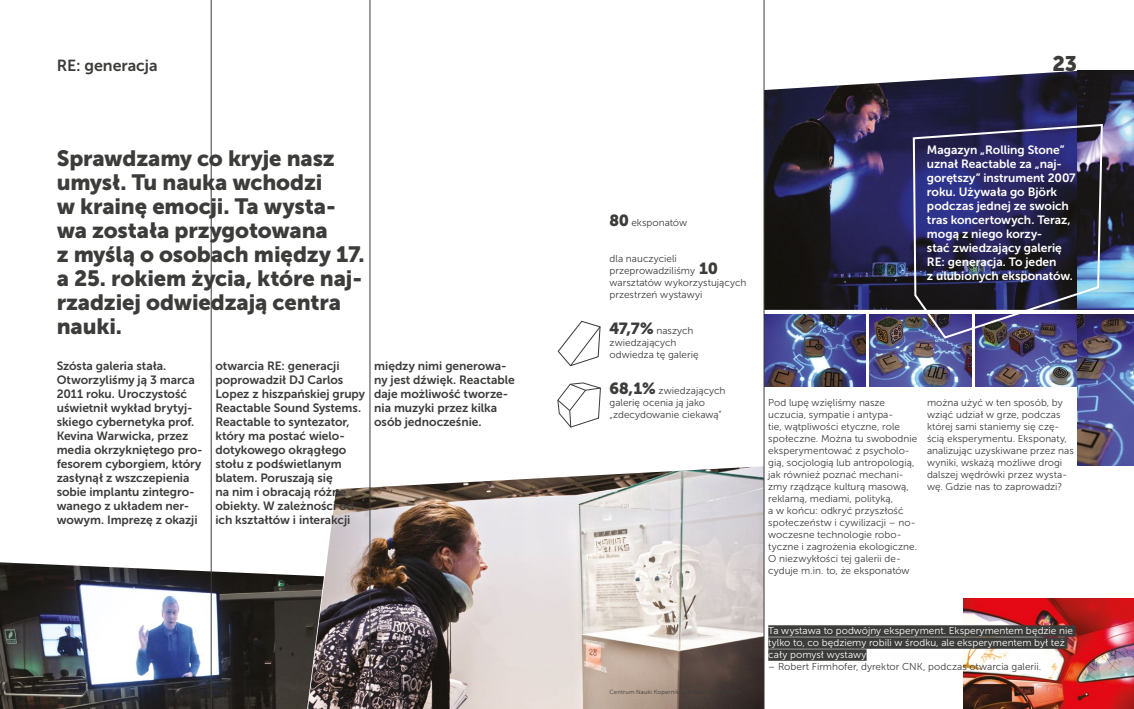
<style>
.page{position:relative;width:1134px;height:709px;background:#fff}
.page>*{position:absolute;margin:0;border:0;box-sizing:border-box;transform-origin:0 0}
.lead{font:22px/24px "Museo Sans 900";letter-spacing:-.005em;color:#3c3c3b}
.t1{font:21px "Museo Sans 900";color:#3c3c3b}
.nazwa_strony{font:16px "Museo Sans 700";letter-spacing:-.005em;color:#3c3c3b}
.tekst_opis_galerii{font:12px/14px "Museo Sans 700";letter-spacing:-.005em;color:#3c3c3b}
.tekst_ramki_bialy{font:12px/14px "Museo Sans 700";letter-spacing:-.005em;color:#fff}
.tekst{font:10px/12px "Museo Sans 300";letter-spacing:.005em;color:#3c3c3b}
.tekst_dane_statystyc{font:10px/12px "Museo Sans 300";letter-spacing:.005em;color:#3c3c3b}
.tekst_-_cytat{font:10px/12px "Museo Sans 300";letter-spacing:.005em;color:#fff}
.t2{font:6px "Museo Sans 300";letter-spacing:.02em;color:#3c3c3b}
.s1{font-family:"Museo Sans 900";font-size:16px}
</style>
<div class="page">
<img style="left:963px;top:598px;width:171px;height:111px">
<img style="left:765px;top:314px;width:100px;height:72px">
<img style="left:870px;top:314px;width:101px;height:72px">
<img style="left:976px;top:340px;width:101px;height:46px">
<img style="left:324px;top:466px;width:440px;height:243px">
<img style="left:0;top:562px;width:324px;height:147px">
<img style="left:765px;top:71px;width:369px;height:239px">
<svg style="left:557px;top:382px;width:44px;height:46px"></svg>
<svg style="left:557px;top:320px;width:44px;height:47px"></svg>
<svg style="left:912px;top:123px;width:192px;height:217px;background:#373762"></svg>
<img style="left:1077px;top:314px;width:57px;height:152px">
<div style="left:768px;top:625px;width:307px;height:11px;background:#3c3c3b"></div>
<div style="left:768px;top:637px;width:299px;height:11px;background:#3c3c3b"></div>
<div style="left:768px;top:649px;width:98px;height:11px;background:#3c3c3b"></div>
<hr style="left:370px;top:0;width:1px;height:709px;background:#3c3c3b">
<hr style="left:211px;top:0;width:1px;height:709px;background:#3c3c3b">
<hr style="left:764px;top:0;width:1px;height:709px;background:#3c3c3b">
<p class="nazwa_strony" style="left:57px;top:56px;width:102px">RE: generacja</p>
<p class="lead" style="left:57px;top:146px;width:310px">Sprawdzamy co kryje nasz umysł. Tu nauka wchodzi<br>w krainę emocji. Ta wysta&shy;wa została przygotowana<br>z myślą o osobach między 17. a 25. rokiem życia, które naj&shy;rzadziej odwiedzają centra nauki.</p>
<p class="tekst_opis_galerii" style="left:57px;top:359px;width:147px">Szósta galeria stała.<br>Otworzyliśmy ją 3 marca<br>2011 roku. Uroczystość uświetnił wykład brytyj&shy;skiego cybernetyka prof.<br>Kevina Warwicka, przez media okrzykniętego pro&shy;fesorem cyborgiem, który zasłynął z wszczepienia sobie implantu zintegro&shy;wanego z układem ner&shy;wowym. Imprezę z okazji</p>
<p class="tekst_opis_galerii" style="left:215px;top:359px;width:151px">otwarcia RE: generacji poprowadził DJ Carlos<br>Lopez z hiszpańskiej grupy<br>Reactable Sound Systems.<br>Reactable to syntezator, który ma postać wielo&shy;dotykowego okrągłego stołu z podświetlanym blatem. Poruszają się<br>na nim i obracają różne obiekty. W zależności od ich kształtów i interakcji</p>
<p class="tekst_opis_galerii" style="left:374px;top:359px;width:142px">między nimi generowa&shy;ny jest dźwięk. Reactable daje możliwość tworze&shy;nia muzyki przez kilka osób jednocześnie.</p>
<h2 class="t1" style="left:1052px;top:52px;width:26px">23</h2>
<p class="tekst_dane_statystyc" style="left:609px;top:216px;width:79px"><span class="s1">80</span> eksponatów</p>
<p class="tekst_dane_statystyc" style="left:609px;top:252px;width:138px">dla nauczycieli przeprowadziliśmy <span class="s1">10 </span>warsztatów wykorzystujących przestrzeń wystawyi</p>
<p class="tekst_dane_statystyc" style="left:609px;top:324px;width:91px"><span class="s1">47,7%</span> naszych zwiedzających odwiedza tę galerię</p>
<p class="tekst_dane_statystyc" style="left:609px;top:384px;width:117px"><span class="s1">68,1%</span> zwiedzających galerię ocenia ją jako „zdecydowanie ciekawą”</p>
<p class="t2" style="left:609px;top:688px;width:134px">Centrum Nauki Kopernik — Raport roczny 2011</p>
<p class="tekst_ramki_bialy" style="left:927px;top:143px;width:150px">Magazyn „Rolling Stone” uznał Reactable za „naj&shy;gorętszy” instrument 2007 roku. Używała go Björk podczas jednej ze swoich tras koncertowych. Teraz, mogą z niego korzy-<br>stać zwiedzający galerię<br>RE: generacja. To jeden<br>z ulubionych eksponatów.</p>
<p class="tekst" style="left:768px;top:396px;width:151px">Pod lupę wzięliśmy nasze uczucia, sympatie i antypa-<br>tie, wątpliwości etyczne, role społeczne. Można tu swobodnie eksperymentować z psycholo&shy;gią, socjologią lub antropologią, jak również poznać mechani&shy;zmy rządzące kulturą masową, reklamą, mediami, polityką,<br>a w końcu: odkryć przyszłość społeczeństw i cywilizacji – no&shy;woczesne technologie robo&shy;tyczne i zagrożenia ekologiczne.<br>O niezwykłości tej galerii de&shy;cyduje m.in. to, że eksponatów</p>
<p class="tekst" style="left:927px;top:396px;width:148px">można użyć w ten sposób, by wziąć udział w grze, podczas której sami staniemy się czę&shy;ścią eksperymentu. Eksponaty, analizując uzyskiwane przez nas wyniki, wskażą możliwe drogi dalszej wędrówki przez wysta&shy;wę. Gdzie nas to zaprowadzi?</p>
<p class="tekst_-_cytat" style="left:768px;top:624px;width:306px">Ta wystawa to podwójny eksperyment. Eksperymentem będzie nie tylko to, co będziemy robili w środku, ale eksperymentem był też cały pomysł wystawy</p>
<p class="tekst" style="left:768px;top:660px;width:275px">– Robert Firmhofer, dyrektor CNK, podczas otwarcia galerii.</p>
</div>
